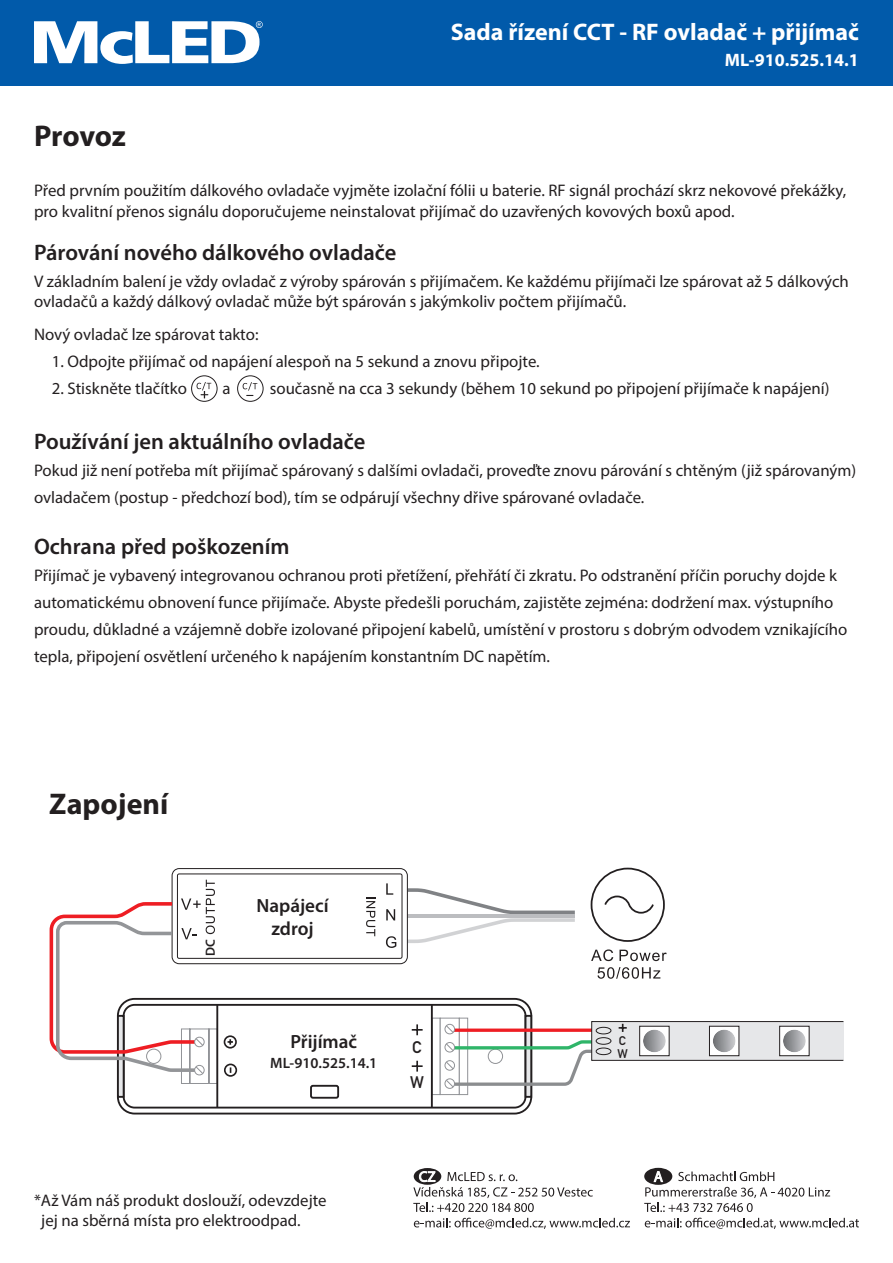
<style>
.page{position:relative;width:893px;height:1263px;background:#fff}
.page>*{position:absolute;margin:0;border:0;box-sizing:border-box;transform-origin:0 0}
.t1{font:700 30px "Myriad Pro";color:#231f20}
.t2{font:700 24px "Myriad Pro";color:#fff}
.t3{font:600 22.5px "Myriad Pro";color:#231f20}
.t4{font:600 19.2px/23.1px "Myriad Pro";color:#231f20;text-align:center}
.t5{font:700 18px "Myriad Pro";color:#fff}
.t6{font:16.8px/27px "Myriad Pro";color:#231f20}
.t7{font:16.5px "DIN 1451 Mittelschrift Regular";color:#231f20}
.t8{font:600 15px "Myriad Pro";color:#231f20}
.t9{font:600 13.2px "Myriad Pro";color:#231f20}
.t10{font:12.3px "DIN 1451 Mittelschrift Regular";color:#231f20}
</style>
<div class="page">
<div style="left:117px;top:998px;width:415px;height:116px;border:2px solid #231f20;border-radius:17px"></div>
<div style="left:123px;top:1004px;width:403px;height:104px;border:2px solid #231f20;border-radius:11px"></div>
<div style="left:310px;top:1085px;width:29px;height:14px;border:2px solid #231f20;border-radius:2px"></div>
<div style="left:525px;top:1016px;width:6px;height:81px;background:#e6e7e9"></div>
<div style="left:525px;top:1015px;width:7px;height:83px;border:2px solid #231f20"></div>
<hr style="left:216px;top:1005px;width:2px;height:103px;background:#231f20">
<div style="left:118px;top:1016px;width:6px;height:81px;background:#e6e7e9"></div>
<div style="left:117px;top:1015px;width:8px;height:83px;border:2px solid #231f20"></div>
<div style="left:431px;top:1018px;width:10px;height:77px;background:#fff;border:1px solid #919397"></div>
<div style="left:440px;top:1018px;width:20px;height:77px;background:#fff;border:1px solid #919397"></div>
<div style="left:459px;top:1018px;width:9px;height:77px;background:#fff;border:1px solid #919397"></div>
<hr style="left:431px;top:1005px;width:2px;height:103px;background:#231f20">
<div style="left:592px;top:1021px;width:251px;height:39px;background:#e6e7e9"></div>
<div style="left:591px;top:1021px;width:253px;height:40px;border:1px solid #231f20"></div>
<div style="left:640px;top:1026px;width:29px;height:30px;background:#fff"></div>
<div style="left:709px;top:1026px;width:30px;height:30px;background:#fff"></div>
<div style="left:709px;top:1026px;width:30px;height:30px;border:1px solid #231f20"></div>
<svg style="left:713px;top:1029px;width:23px;height:23px"></svg>
<div style="left:780px;top:1026px;width:29px;height:30px;background:#fff"></div>
<div style="left:779px;top:1026px;width:31px;height:30px;border:1px solid #231f20"></div>
<svg style="left:783px;top:1029px;width:23px;height:23px"></svg>
<div style="left:444px;top:1078px;width:11px;height:11px;border:1px solid #919397;border-radius:50%"></div>
<svg style="left:49px;top:867px;width:618px;height:221px"></svg>
<div style="left:0;top:0;width:893px;height:85px;background:#015aaa"></div>
<svg style="left:34px;top:21px;width:229px;height:43px"></svg>
<svg style="left:414px;top:1218px;width:216px;height:11px"></svg>
<div style="left:414px;top:1168px;width:27px;height:17px;background:#231f20;border-radius:50%"></div>
<svg style="left:413px;top:1171px;width:180px;height:41px"></svg>
<svg style="left:809px;top:1187px;width:21px;height:9px"></svg>
<svg style="left:645px;top:1218px;width:214px;height:11px"></svg>
<div style="left:644px;top:1168px;width:28px;height:17px;background:#231f20;border-radius:50%"></div>
<svg style="left:644px;top:1170px;width:159px;height:42px"></svg>
<div style="left:191px;top:375px;width:26px;height:27px;border:1px solid #231f20;border-radius:50%"></div>
<svg style="left:197px;top:382px;width:14px;height:16px"></svg>
<div style="left:237px;top:375px;width:26px;height:27px;border:1px solid #231f20;border-radius:50%"></div>
<svg style="left:243px;top:382px;width:14px;height:14px"></svg>
<h1 class="t1" style="left:34px;top:125px;width:93px">Provoz</h1>
<h2 class="t2" style="left:451px;top:23px;width:410px">Sada řízení CCT - RF ovladač + přijímač</h2>
<p class="t5" style="left:725px;top:53px;width:135px">ML-910.525.14.1</p>
<p class="t6" style="left:34px;top:181px;width:814px;line-height:21px">Před prvním použitím dálkového ovladače vyjměte izolační fólii u baterie. RF signál prochází skrz nekovové překážky, pro kvalitní přenos signálu doporučujeme neinstalovat přijímač do uzavřených kovových boxů apod.</p>
<h3 class="t3" style="left:34px;top:244px;width:364px">Párování nového dálkového ovladače</h3>
<p class="t6" style="left:34px;top:272px;width:816px;line-height:20.1px">V základním balení je vždy ovladač z výroby spárován s přijímačem. Ke každému přijímači lze spárovat až 5 dálkových ovladačů a každý dálkový ovladač může být spárován s jakýmkoliv počtem přijímačů.</p>
<p class="t6" style="left:34px;top:321px;width:226px">Nový ovladač lze spárovat takto:</p>
<p class="t6" style="left:52px;top:348px;width:489px">1. Odpojte přijímač od napájení alespoň na 5 sekund a znovu připojte.</p>
<p class="t6" style="left:52px;top:375px;width:137px">2. Stiskněte tlačítko</p>
<p class="t6" style="left:223px;top:375px;width:10px">a</p>
<p class="t6" style="left:270px;top:375px;width:561px">současně na cca 3 sekundy (během 10 sekund po připojení přijímače k napájení)</p>
<h3 class="t3" style="left:34px;top:433px;width:333px">Používání jen aktuálního ovladače</h3>
<p class="t6" style="left:34px;top:458px;width:824px">Pokud již není potřeba mít přijímač spárovaný s dalšími ovladači, proveďte znovu párování s chtěným (již spárovaným) ovladačem (postup - předchozí bod), tím se odpárují všechny dřive spárované ovladače.</p>
<h3 class="t3" style="left:34px;top:537px;width:257px">Ochrana před poškozením</h3>
<p class="t6" style="left:34px;top:562px;width:815px">Přijímač je vybavený integrovanou ochranou proti přetížení, přehřátí či zkratu. Po odstranění příčin poruchy dojde k automatickému obnovení funce přijímače. Abyste předešli poruchám, zajistěte zejména: dodržení max. výstupního proudu, důkladné a vzájemně dobře izolované připojení kabelů, umístění v prostoru s dobrým odvodem vznikajícího tepla, připojení osvětlení určeného k napájením konstantním DC napětím.</p>
<h1 class="t1" style="left:49px;top:792px;width:120px">Zapojení</h1>
<p class="t9" style="left:205px;top:956px;width:18px;rotate:-90deg">DC</p>
<p class="t4" style="left:256px;top:896px;width:74px">Napájecí zdroj</p>
<p class="t4" style="left:290px;top:1031px;width:68px">Přijímač</p>
<p class="t8" style="left:270px;top:1057px;width:109px">ML-910.525.14.1</p>
<p class="t7" style="left:412px;top:1037px;width:11px">C</p>
<p class="t7" style="left:410px;top:1073px;width:15px">W</p>
<p class="t6" style="left:41px;top:1191px;width:287px;line-height:20.1px;text-indent:-7px">*Až Vám náš produkt doslouží, odevzdejte jej na sběrná místa pro elektroodpad.</p>
<p class="t10" style="left:619px;top:1034px;width:8px">C</p>
<p class="t10" style="left:617px;top:1047px;width:12px">W</p>
</div>
